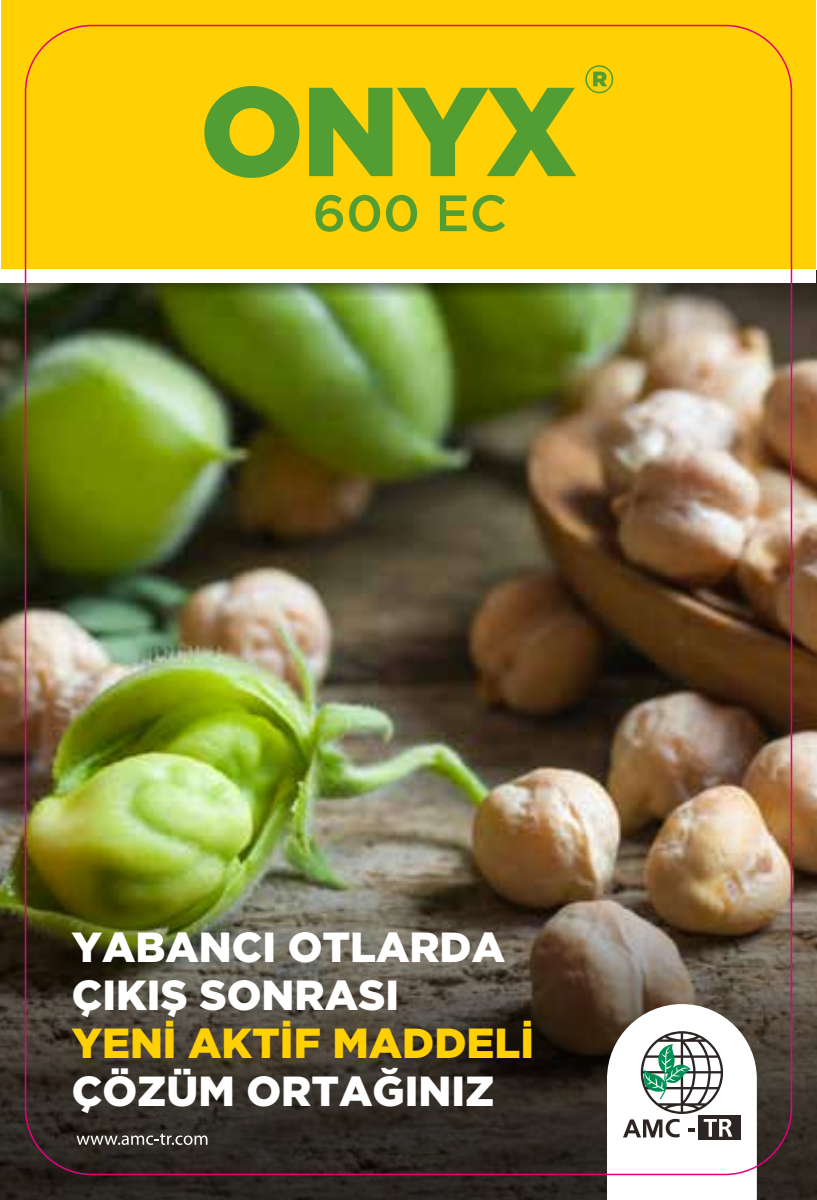
<style>
.page{position:relative;width:817px;height:1200px;background:#fff}
.page>*{position:absolute;margin:0;border:0;box-sizing:border-box;transform-origin:0 0}
.t1{font:900 126px "Gotham";color:#539e33}
.t2{font:500 51px "Gotham";color:#539e33}
.t3{font:900 42px/48px "Gotham";color:#fff}
.t4{font:900 42px "Gotham";color:#ffd003}
</style>
<div class="page">
<img style="left:0;top:283px;width:816px;height:542px">
<img style="left:0;top:825px;width:816px;height:374px">
<img style="left:1px;top:869px;width:815px;height:329px">
<div style="left:1px;top:0;width:814px;height:281px;background:#ffd003"></div>
<svg style="left:607px;top:1003px;width:149px;height:196px"></svg>
<svg style="left:76px;top:1133px;width:106px;height:11px"></svg>
<svg style="left:184px;top:1135px;width:8px;height:9px"></svg>
<svg style="left:185px;top:1136px;width:6px;height:7px"></svg>
<svg style="left:194px;top:1135px;width:13px;height:9px"></svg>
<img style="left:1px;top:283px;width:815px;height:14px">
<div style="left:1px;top:269px;width:815px;height:14px;background:#fff"></div>
<h1 class="t1" style="left:199px;top:45px;width:416px">ONYX<sup>®</sup></h1>
<p class="t2" style="left:312px;top:180px;width:196px">600 EC</p>
<p class="t3" style="left:72px;top:922px;width:435px">YABANCI OTLARDA<br>ÇIKIŞ SONRASI</p>
<p class="t4" style="left:72px;top:1013px;width:464px">YENİ AKTİF MADDELİ</p>
<p class="t3" style="left:72px;top:1066px;width:424px">ÇÖZÜM ORTAĞINIZ</p>
</div>
